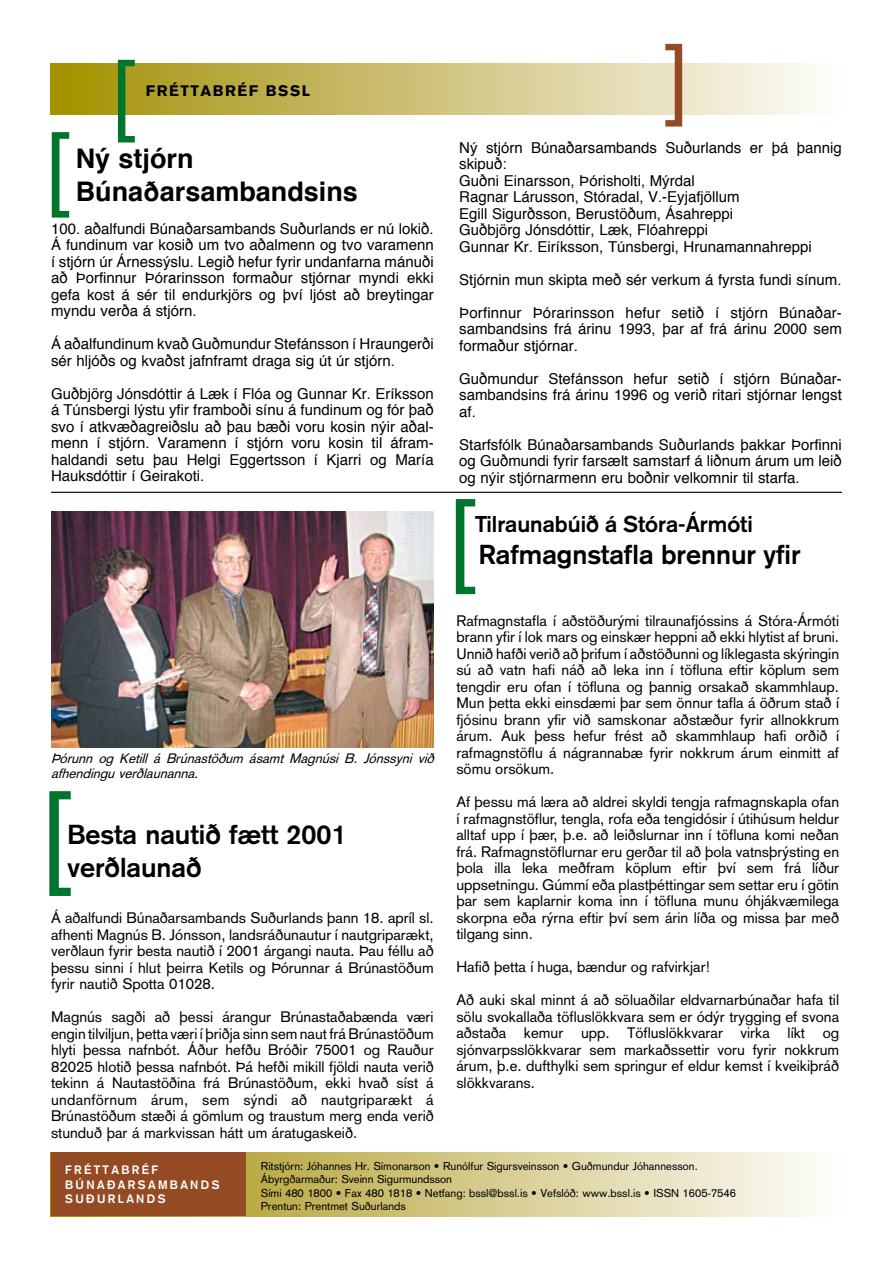
<style>
.page{position:relative;width:893px;height:1263px;background:#fff}
.page>*{position:absolute;margin:0;border:0;box-sizing:border-box;transform-origin:0 0}
.t1{font:114px "Helvetica";color:#00752e}
.t2{font:103.5px "Helvetica";color:#00752e}
.t3{font:93px "Helvetica";color:#00752e}
.t4{font:90px "Helvetica";color:#00752e}
.t5{font:700 27px/32.4px "Akzidenz Grotesk";color:#000}
.t6{font:700 27px/32.4px "Helvetica";color:#000}
.t7{font:700 22.5px "Akzidenz Grotesk";color:#000}
.t8{font:15px/16.5px "Akzidenz Grotesk";color:#000;text-align:justify}
.t9{font:15px/16.5px "Helvetica";color:#000;text-align:justify}
.t10{font:900 15px "Akzidenz Grotesk";letter-spacing:.1em;color:#000}
.t11{font:italic 13.5px/15px "Akzidenz Grotesk";color:#000}
.t12{font:700 12px/14.4px "Akzidenz Grotesk";letter-spacing:.2em;color:#fff}
.t13{font:11.25px/13.5px "Akzidenz Grotesk";color:#000}
</style>
<div class="page">
<svg style="left:246px;top:1152px;width:569px;height:64px;background:#dad19c"></svg>
<div style="left:51px;top:1152px;width:195px;height:64px;background:#944b24"></div>
<div style="left:51px;top:64px;width:791px;height:51px;background:linear-gradient(to right,#a39004,#fffcfe)"></div>
<img style="left:51px;top:511px;width:383px;height:236px">
<hr style="left:51px;top:492px;width:791px;height:1px;background:#000">
<svg style="left:665px;top:63px;width:17px;height:52px"></svg>
<h3 class="t4" style="left:112px;top:16px;width:27px">[</h3>
<p class="t10" style="left:146px;top:82px;width:166px">FRÉTTABRÉF BSSL</p>
<h3 class="t3" style="left:46px;top:87px;width:27px">[</h3>
<h3 class="t6" style="left:76px;top:141px;width:284px">Ný stjórn<br>Búnaðarsambandsins</h3>
<p class="t9" style="left:51px;top:220px;width:384px">100. aðalfundi Búnaðarsambands Suðurlands er nú lokið.<br>Á fundinum var kosið um tvo aðalmenn og tvo varamenn í stjórn úr Árnessýslu. Legið hefur fyrir undanfarna mánuði að Þorfinnur Þórarinsson formaður stjórnar myndi ekki gefa kost á sér til endurkjörs og því ljóst að breytingar myndu verða á stjórn.</p>
<p class="t9" style="left:51px;top:335px;width:384px">Á aðalfundinum kvað Guðmundur Stefánsson í Hraungerði sér hljóðs og kvaðst jafnframt draga sig út úr stjórn.</p>
<p class="t9" style="left:51px;top:385px;width:384px">Guðbjörg Jónsdóttir á Læk í Flóa og Gunnar Kr. Eríksson á Túnsbergi lýstu yfir framboði sínu á fundinum og fór það svo í atkvæðagreiðslu að þau bæði voru kosin nýir aðal&shy;menn í stjórn. Varamenn í stjórn voru kosin til áfram&shy;haldandi setu þau Helgi Eggertsson í Kjarri og María Hauksdóttir í Geirakoti.</p>
<p class="t11" style="left:51px;top:751px;width:388px">Þórunn og Ketill á Brúnastöðum ásamt Magnúsi B. Jónssyni við afhendinguverðlaunanna.</p>
<h1 class="t1" style="left:42px;top:736px;width:33px">[</h1>
<h3 class="t5" style="left:68px;top:818px;width:280px">Besta nautið fætt 2001 verðlaunað</h3>
<p class="t8" style="left:51px;top:909px;width:384px">Á aðalfundi Búnaðarsambands Suðurlands þann 18. apríl sl. afhenti Magnús B. Jónsson, landsráðunautur í nautgriparækt, verðlaun fyrir besta nautið í 2001 árgangi nauta. Þau féllu að þessu sinni í hlut þeirra Ketils og Þórunnar á Brúnastöðum fyrir nautið Spotta 01028.</p>
<p class="t8" style="left:51px;top:1008px;width:384px">Magnús sagði að þessi árangur Brúnastaðabænda væri engin tilviljun, þetta væri í þriðja sinn sem naut frá Brúnastöðum hlyti þessa nafnbót. Áður hefðu Bróðir 75001 og Rauður 82025 hlotið þessa nafnbót. Þá hefði mikill fjöldi nauta verið tekinn á Nautastöðina frá Brúnastöðum, ekki hvað síst á undanförnum árum, sem sýndi að nautgriparækt á Brúnastöðum stæði á gömlum og traustum merg enda verið stunduð þar á markvissan hátt um áratugaskeið.</p>
<p class="t9" style="left:459px;top:139px;width:384px;text-align:left">Ný stjórn Búnaðarsambands Suðurlands er þá þannig skipuð:<br>Guðni Einarsson, Þórisholti, Mýrdal<br>Ragnar Lárusson, Stóradal, V.-Eyjafjöllum<br>Egill Sigurðsson, Berustöðum, Ásahreppi<br>Guðbjörg Jónsdóttir, Læk, Flóahreppi<br>Gunnar Kr. Eiríksson, Túnsbergi, Hrunamannahreppi</p>
<p class="t9" style="left:459px;top:271px;width:384px">Stjórnin mun skipta með sér verkum á fyrsta fundi sínum.</p>
<p class="t9" style="left:459px;top:304px;width:384px">Þorfinnur Þórarinsson hefur setið í stjórn Búnaðar&shy;sambandsins frá árinu 1993, þar af frá árinu 2000 sem formaður stjórnar.</p>
<p class="t9" style="left:459px;top:370px;width:384px">Guðmundur Stefánsson hefur setið í stjórn Búnaðar&shy;sambandsins frá árinu 1996 og verið ritari stjórnar lengst af.</p>
<p class="t9" style="left:459px;top:436px;width:384px">Starfsfólk Búnaðarsambands Suðurlands þakkar Þorfinni og Guðmundi fyrir farsælt samstarf á liðnum árum um leið og nýir stjórnarmenn eru boðnir velkomnir til starfa.</p>
<h2 class="t2" style="left:449px;top:449px;width:30px">[</h2>
<h3 class="t7" style="left:475px;top:511px;width:279px">Tilraunabúið á Stóra-Ármóti</h3>
<h3 class="t5" style="left:479px;top:538px;width:323px">Rafmagnstafla brennur yfir</h3>
<p class="t8" style="left:456px;top:612px;width:384px">Rafmagnstafla í aðstöðurými tilraunafjóssins á Stóra-Ármóti brann yfir í lok mars og einskær heppni að ekki hlytist af bruni.<br>Unnið hafði verið að þrifum í aðstöðunni og líklegasta skýringin sú að vatn hafi náð að leka inn í töfluna eftir köplum sem tengdir eru ofan í töfluna og þannig orsakað skammhlaup.<br>Mun þetta ekki einsdæmi þar sem önnur tafla á öðrum stað í fjósinu brann yfir við samskonar aðstæður fyrir allnokkrum árum. Auk þess hefur frést að skammhlaup hafi orðið í rafmagnstöflu á nágrannabæ fyrir nokkrum árum einmitt af sömu orsökum.</p>
<p class="t8" style="left:456px;top:794px;width:384px">Af þessu má læra að aldrei skyldi tengja rafmagnskapla ofan í rafmagnstöflur, tengla, rofa eða tengidósir í útihúsum heldur alltaf upp í þær, þ.e. að leiðslurnar inn í töfluna komi neðan frá. Rafmagnstöflurnar eru gerðar til að þola vatnsþrýsting en þola illa leka meðfram köplum eftir því sem frá líður uppsetningu. Gúmmí eða plastþéttingar sem settar eru í götin þar sem kaplarnir koma inn í töfluna munu óhjákvæmilega skorpna eða rýrna eftir því sem árin líða og missa þar með tilgang sinn.</p>
<p class="t8" style="left:456px;top:959px;width:255px">Hafið þetta í huga, bændur og rafvirkjar!</p>
<p class="t8" style="left:456px;top:992px;width:384px">Að auki skal minnt á að söluaðilar eldvarnarbúnaðar hafa til sölu svokallaða töfluslökkvara sem er ódýr trygging ef svona aðstaða kemur upp. Töfluslökkvarar virka líkt og sjónvarpsslökkvarar sem markaðssettir voru fyrir nokkrum árum, þ.e. dufthylki sem springur ef eldur kemst í kveikiþráð slökkvarans.</p>
<p class="t12" style="left:65px;top:1163px;width:156px">FRÉTTABRÉF<br>BÚNAÐARSAMBANDS<br>SUÐURLANDS</p>
<p class="t13" style="left:261px;top:1159px;width:477px">Ritstjórn: Jóhannes Hr. Símonarson • Runólfur Sigursveinsson • Guðmundur Jóhannesson.<br>Ábyrgðarmaður: Sveinn Sigurmundsson<br>Sími 480 1800 • Fax 480 1818 • Netfang: bssl@bssl.is • Vefslóð: www.bssl.is • ISSN 1605-7546<br>Prentun: Prentmet Suðurlands</p>
</div>
